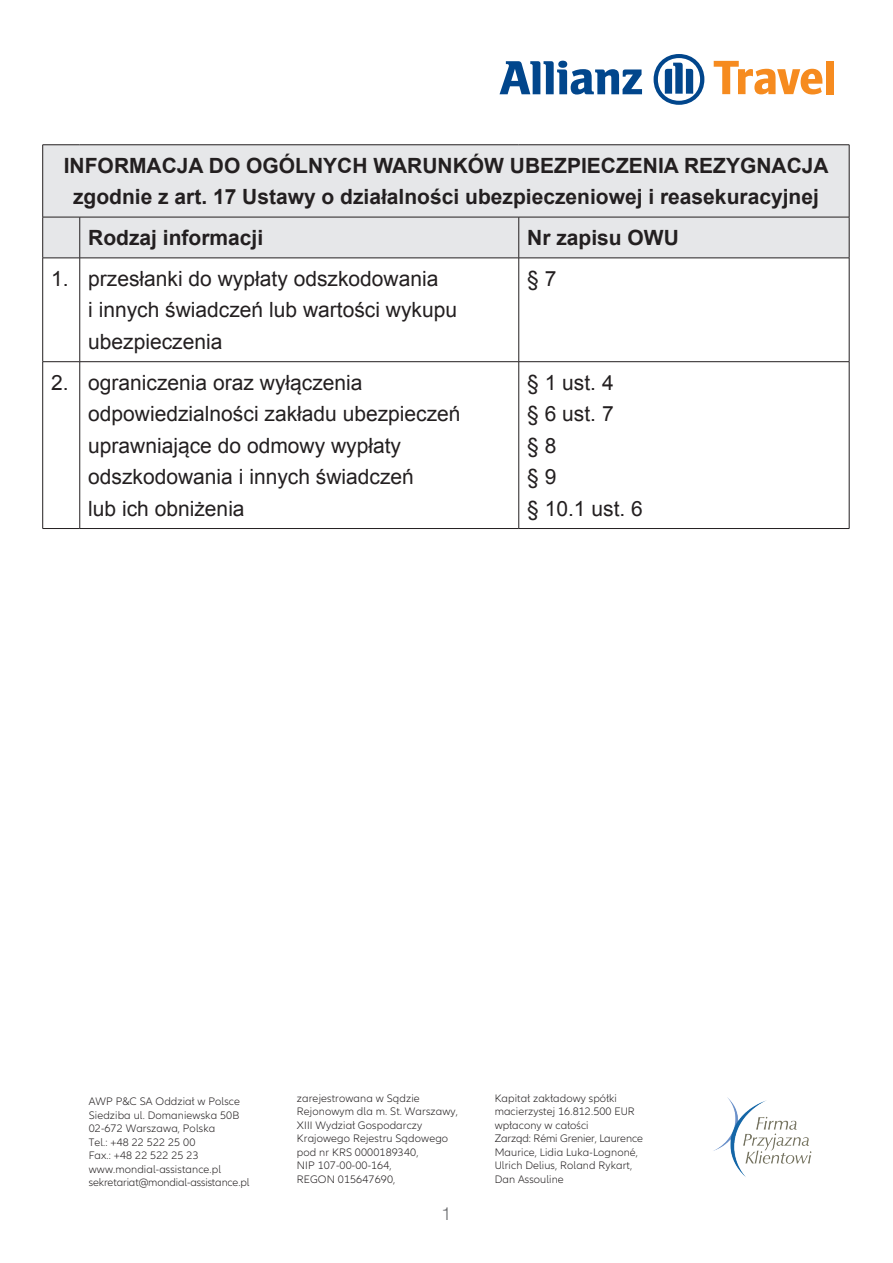
<style>
.page{position:relative;width:893px;height:1263px;background:#fff}
.page>*{position:absolute;margin:0;border:0;box-sizing:border-box;transform-origin:0 0}
.t1{font:21px/31.5px "Arial";color:#231f20}
.t2{font:700 21px/31.5px "Arial";color:#231f20;text-align:center}
.t3{font:300 18px "Helvetica Neue LT Pro";color:#6c6d70}
.t4{font:300 11.25px/13.5px "Allianz Neo";letter-spacing:.01em;color:#231f20}
</style>
<div class="page">
<img style="left:713px;top:1097px;width:99px;height:80px">
<svg style="left:500px;top:61px;width:142px;height:34px"></svg>
<svg style="left:654px;top:54px;width:50px;height:51px"></svg>
<svg style="left:714px;top:61px;width:108px;height:33px"></svg>
<div style="left:826px;top:61px;width:7px;height:33px;background:#f68b1f"></div>
<div style="left:43px;top:145px;width:806px;height:113px;background:#e6e7e9"></div>
<hr style="left:43px;top:144px;width:37px;height:1px;background:#231f20">
<hr style="left:42px;top:145px;width:1px;height:72px;background:#231f20">
<hr style="left:80px;top:144px;width:439px;height:1px;background:#231f20">
<hr style="left:519px;top:144px;width:330px;height:1px;background:#231f20">
<hr style="left:849px;top:145px;width:1px;height:72px;background:#231f20">
<hr style="left:43px;top:217px;width:37px;height:1px;background:#231f20">
<hr style="left:42px;top:217px;width:1px;height:41px;background:#231f20">
<hr style="left:80px;top:217px;width:439px;height:1px;background:#231f20">
<hr style="left:80px;top:217px;width:1px;height:41px;background:#231f20">
<hr style="left:519px;top:217px;width:330px;height:1px;background:#231f20">
<hr style="left:518px;top:217px;width:1px;height:41px;background:#231f20">
<hr style="left:849px;top:217px;width:1px;height:41px;background:#231f20">
<hr style="left:43px;top:258px;width:37px;height:1px;background:#231f20">
<hr style="left:42px;top:258px;width:1px;height:103px;background:#231f20">
<hr style="left:80px;top:258px;width:439px;height:1px;background:#231f20">
<hr style="left:80px;top:258px;width:1px;height:103px;background:#231f20">
<hr style="left:519px;top:258px;width:330px;height:1px;background:#231f20">
<hr style="left:518px;top:258px;width:1px;height:103px;background:#231f20">
<hr style="left:849px;top:258px;width:1px;height:103px;background:#231f20">
<hr style="left:43px;top:361px;width:37px;height:1px;background:#231f20">
<hr style="left:42px;top:362px;width:1px;height:166px;background:#231f20">
<hr style="left:80px;top:361px;width:439px;height:1px;background:#231f20">
<hr style="left:80px;top:362px;width:1px;height:166px;background:#231f20">
<hr style="left:519px;top:361px;width:330px;height:1px;background:#231f20">
<hr style="left:518px;top:362px;width:1px;height:166px;background:#231f20">
<hr style="left:849px;top:362px;width:1px;height:166px;background:#231f20">
<hr style="left:43px;top:528px;width:37px;height:1px;background:#231f20">
<hr style="left:80px;top:528px;width:439px;height:1px;background:#231f20">
<hr style="left:519px;top:528px;width:330px;height:1px;background:#231f20">
<h1 class="t2" style="left:64px;top:150px;width:766px">INFORMACJA DO OGÓLNYCH WARUNKÓW UBEZPIECZENIA REZYGNACJA zgodnie z art. 17 Ustawy o działalności ubezpieczeniowej i reasekuracyjnej</h1>
<h1 class="t2" style="left:88px;top:223px;width:177px">Rodzaj informacji</h1>
<h1 class="t2" style="left:527px;top:223px;width:153px">Nr zapisu OWU</h1>
<h1 class="t1" style="left:88px;top:263px;width:370px;text-indent:-37px">1. przesłanki do wypłaty odszkodowania<br>i innych świadczeń lub wartości wykupu ubezpieczenia</h1>
<h1 class="t1" style="left:527px;top:263px;width:31px">§ 7</h1>
<h1 class="t1" style="left:88px;top:367px;width:374px;text-indent:-37px">2. ograniczenia oraz wyłączenia odpowiedzialności zakładu ubezpieczeń uprawniające do odmowy wypłaty odszkodowania i innych świadczeń<br>lub ich obniżenia</h1>
<h1 class="t1" style="left:527px;top:367px;width:117px">§ 1 ust. 4<br>§ 6 ust. 7<br>§ 8<br>§ 9<br>§ 10.1 ust. 6</h1>
<p class="t4" style="left:89px;top:1095px;width:162px">AWP P&amp;C SA Oddział w Polsce<br>Siedziba ul. Domaniewska 50B<br>02-672 Warszawa, Polska<br>Tel.: +48 22 522 25 00<br>Fax.: +48 22 522 25 23 www.mondial-assistance.pl sekretariat@mondial-assistance.pl</p>
<p class="t4" style="left:297px;top:1092px;width:162px">zarejestrowana w Sądzie<br>Rejonowym dla m. St. Warszawy,<br>XIII Wydział Gospodarczy<br>Krajowego Rejestru Sądowego pod nr KRS 0000189340,<br>NIP 107-00-00-164,<br>REGON 015647690,</p>
<p class="t4" style="left:495px;top:1092px;width:150px">Kapitał zakładowy spółki macierzystej 16.812.500 EUR wpłacony w całości<br>Zarząd: Rémi Grenier, Laurence<br>Maurice, Lidia Luka-Lognoné,<br>Ulrich Delius, Roland Rykart,<br>Dan Assouline</p>
<h2 class="t3" style="left:441px;top:1203px;width:12px">1</h2>
</div>
